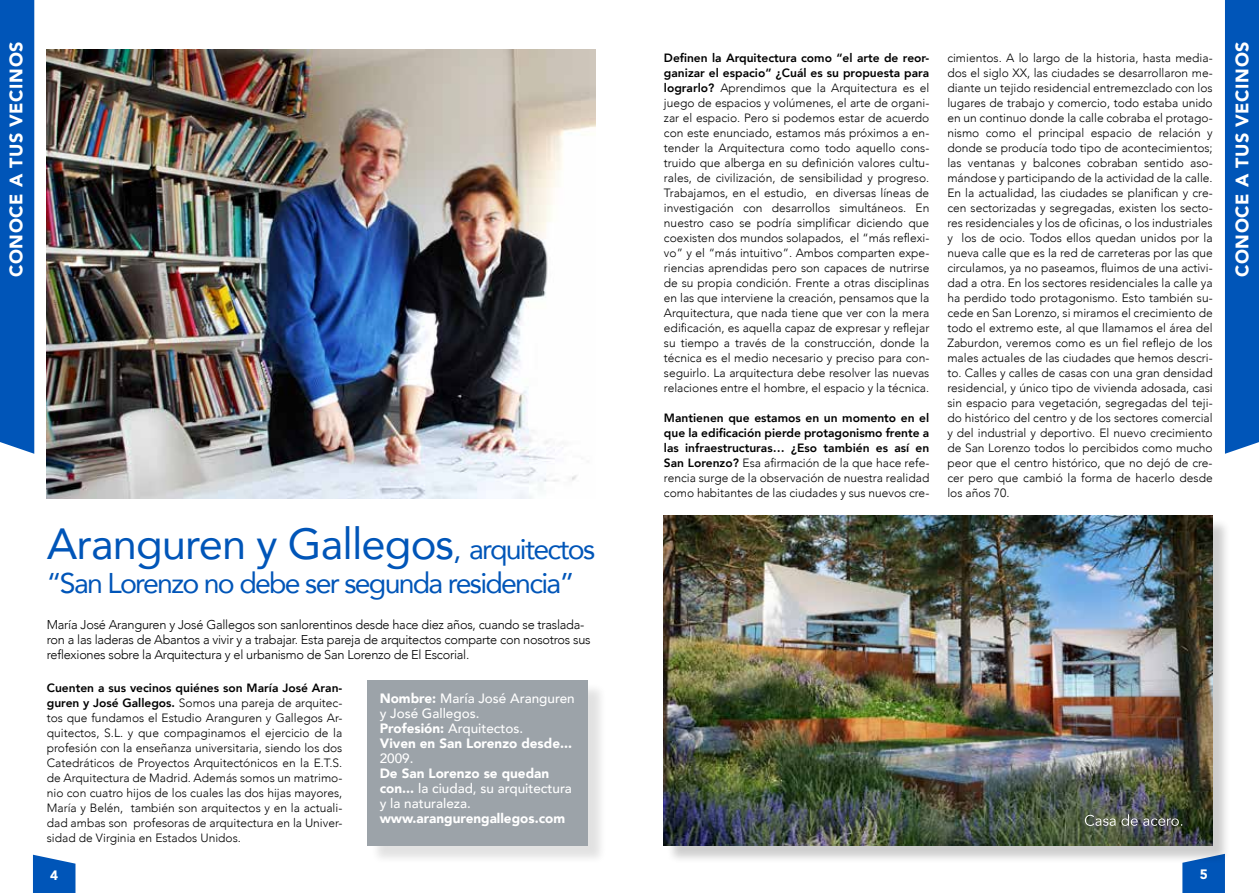
<style>
.page{position:relative;width:1259px;height:893px;background:#fff}
.page>*{position:absolute;margin:0;border:0;box-sizing:border-box;transform-origin:0 0}
.t1{font:43.5px "Avenir";letter-spacing:-.02em;color:#0055b8}
.t2{font:28.5px "Avenir";letter-spacing:-.06em;color:#0055b8}
.t3{font:900 18px "Avenir LT Std";letter-spacing:.04em;color:#fff}
.t4{font:500 13.5px/15px "Avenir";color:#fff}
.t5{font:900 13.5px "Avenir";color:#fff}
.t6{font:900 13.5px "Avenir LT Std";color:#fff}
.t7{font:300 12.75px/15px "Avenir";letter-spacing:-.02em;color:#000}
.t8{font:300 12px/15px "Avenir";color:#000;text-align:justify}
.t9{font:800 12px/15px "Avenir";color:#000;text-align:justify}
.s1{font-weight:800}
.s2{font-weight:300}
.s3{font-size:28.5px}
.s4{font-weight:900}
</style>
<div class="page">
<svg style="left:1182px;top:864px;width:43px;height:29px"></svg>
<svg style="left:33px;top:855px;width:42px;height:38px;background:#1b67bf"></svg>
<div style="left:1225px;top:0;width:34px;height:454px;background:#0055b8"></div>
<div style="left:0;top:0;width:34px;height:454px;background:#0055b8"></div>
<img style="left:47px;top:50px;width:548px;height:449px">
<div style="left:666px;top:518px;width:564px;height:346px;background:#000;opacity:.2"></div>
<img style="left:663px;top:516px;width:549px;height:329px">
<div style="left:370px;top:683px;width:237px;height:182px;background:#000;opacity:.2"></div>
<div style="left:368px;top:680px;width:220px;height:166px;background:#9ca3a9"></div>
<svg style="left:1085px;top:814px;width:97px;height:12px"></svg>
<h3 class="t3" style="left:5px;top:277px;width:238px;rotate:-90deg">CONOCE A TUS VECINOS</h3>
<h3 class="t3" style="left:1231px;top:277px;width:238px;rotate:-90deg">CONOCE A TUS VECINOS</h3>
<p class="t8" style="left:664px;top:50px;width:267px"><span class="s1">Definen la Arquitectura como “el arte de reor&shy;ganizar el espacio” ¿Cuál es su propuesta para lograrlo?</span> Aprendimos que la Arquitectura es el juego de espacios y volúmenes, el arte de organi&shy;zar el espacio. Pero si podemos estar de acuerdo con este enunciado, estamos más próximos a en&shy;tender la Arquitectura como todo aquello cons&shy;truido que alberga en su definición valores cultu&shy;rales, de civilización, de sensibilidad y progreso.<br>Trabajamos, en el estudio, en diversas líneas de investigación con desarrollos simultáneos. En nuestro caso se podría simplificar diciendo que coexisten dos mundos solapados, el “más reflexi&shy;vo” y el “más intuitivo”. Ambos comparten expe&shy;riencias aprendidas pero son capaces de nutrirse de su propia condición. Frente a otras disciplinas en las que interviene la creación, pensamos que la Arquitectura, que nada tiene que ver con la mera edificación, es aquella capaz de expresar y reflejar su tiempo a través de la construcción, donde la técnica es el medio necesario y preciso para con&shy;seguirlo. La arquitectura debe resolver las nuevas relaciones entre el hombre, el espacio y la técnica.</p>
<p class="t9" style="left:664px;top:410px;width:267px">Mantienen que estamos en un momento en el que la edificación pierde protagonismo frente a las infraestructuras… ¿Eso también es así en San Lorenzo? <span class="s2">Esa afirmación de la que hace refe&shy;rencia surge de la observación de nuestra realidad como habitantes de las ciudades y sus nuevos cre-</span></p>
<p class="t8" style="left:947px;top:50px;width:267px">cimientos. A lo largo de la historia, hasta media&shy;dos el siglo XX, las ciudades se desarrollaron me&shy;diante un tejido residencial entremezclado con los lugares de trabajo y comercio, todo estaba unido en un continuo donde la calle cobraba el protago&shy;nismo como el principal espacio de relación y donde se producía todo tipo de acontecimientos; las ventanas y balcones cobraban sentido aso&shy;mándose y participando de la actividad de la calle.<br>En la actualidad, las ciudades se planifican y cre&shy;cen sectorizadas y segregadas, existen los secto&shy;res residenciales y los de oficinas, o los industriales y los de ocio. Todos ellos quedan unidos por la nueva calle que es la red de carreteras por las que circulamos, ya no paseamos, fluimos de una activi&shy;dad a otra. En los sectores residenciales la calle ya ha perdido todo protagonismo. Esto también su&shy;cede en San Lorenzo, si miramos el crecimiento de todo el extremo este, al que llamamos el área del Zaburdon, veremos como es un fiel reflejo de los males actuales de las ciudades que hemos descri&shy;to. Calles y calles de casas con una gran densidad residencial, y único tipo de vivienda adosada, casi sin espacio para vegetación, segregadas del teji&shy;do histórico del centro y de los sectores comercial y del industrial y deportivo. El nuevo crecimiento de San Lorenzo todos lo percibidos como mucho peor que el centro histórico, que no dejó de cre&shy;cer pero que cambió la forma de hacerlo desde los años 70.</p>
<h1 class="t1" style="left:47px;top:509px;width:550px">Aranguren y Gallegos<span class="s3">, arquitectos</span></h1>
<h2 class="t2" style="left:47px;top:560px;width:529px">“San Lorenzo no debe ser segunda residencia”</h2>
<p class="t7" style="left:47px;top:617px;width:545px">María José Aranguren y José Gallegos son sanlorentinos desde hace diez años, cuando se traslada&shy;ron a las laderas de Abantos a vivir y a trabajar. Esta pareja de arquitectos comparte con nosotros sus reflexiones sobre la Arquitectura y el urbanismo de San Lorenzo de El Escorial.</p>
<p class="t8" style="left:47px;top:681px;width:297px"><span class="s1">Cuenten a sus vecinos quiénes son María José Aran&shy;guren y José Gallegos.</span> Somos una pareja de arquitec&shy;tos que fundamos el Estudio Aranguren y Gallegos Ar&shy;quitectos, S.L. y que compaginamos el ejercicio de la profesión con la enseñanza universitaria, siendo los dos Catedráticos de Proyectos Arquitectónicos en la E.T.S. de Arquitectura de Madrid. Además somos un matrimo&shy;nio con cuatro hijos de los cuales las dos hijas mayores, María y Belén, también son arquitectos y en la actuali&shy;dad ambas son profesoras de arquitectura en la Univer&shy;sidad de Virginia en Estados Unidos.</p>
<p class="t4" style="left:380px;top:690px;width:197px"><span class="s4">Nombre:</span> María José Aranguren y José Gallegos.<br><span class="s4">Profesión:</span> Arquitectos.<br><span class="s4">Viven en San Lorenzo desde...</span></p>
<p class="t4" style="left:380px;top:750px;width:35px">2009.</p>
<p class="t4" style="left:380px;top:765px;width:194px"><span class="s4">De San Lorenzo se quedan con...</span> la ciudad, su arquitectura y la naturaleza.</p>
<p class="t5" style="left:380px;top:807px;width:187px">www.arangurengallegos.com</p>
<p class="t6" style="left:50px;top:867px;width:9px">4</p>
<p class="t6" style="left:1199px;top:866px;width:9px">5</p>
</div>
